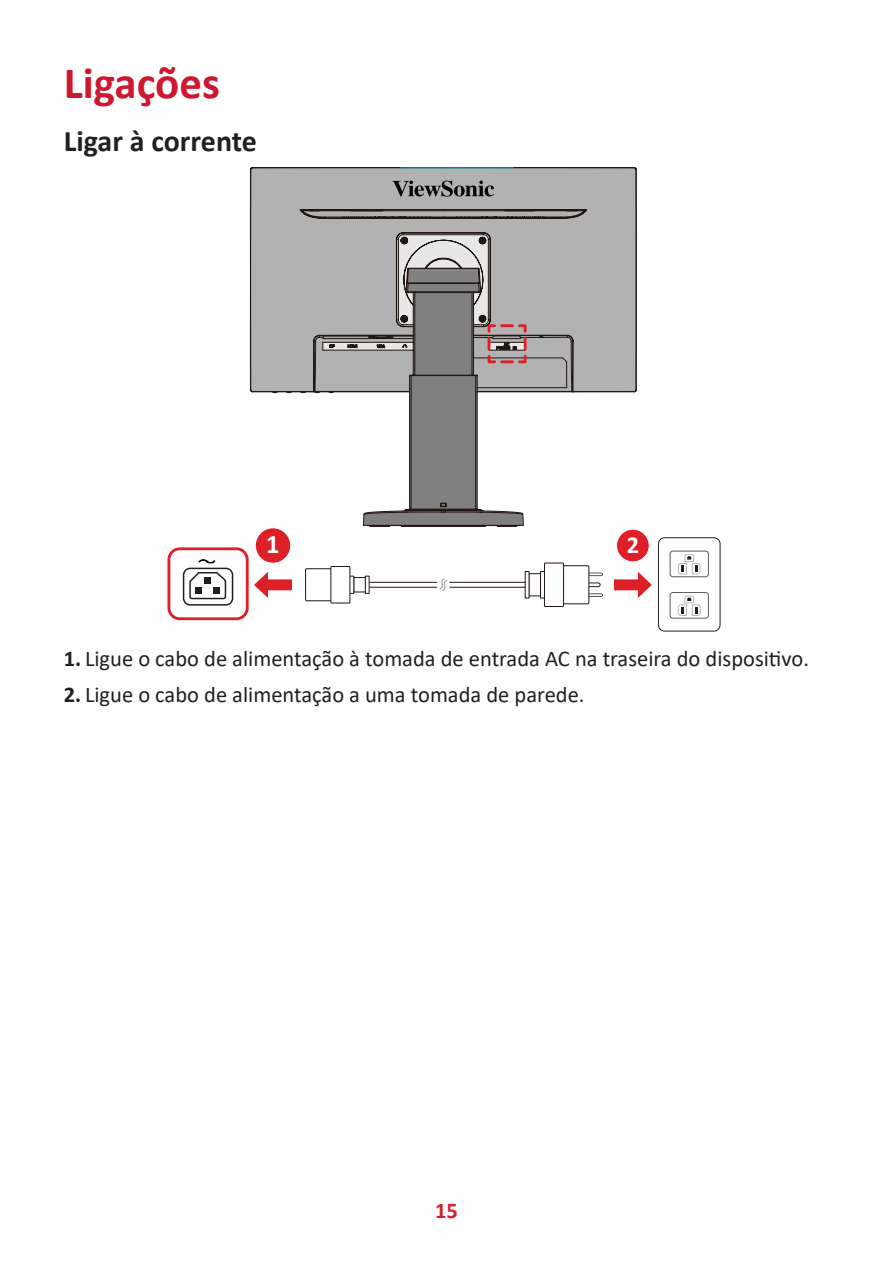
<style>
.page{position:relative;width:893px;height:1263px;background:#fff}
.page>*{position:absolute;margin:0;border:0;box-sizing:border-box;transform-origin:0 0}
.t1{font:700 45px "Calibri";color:#ce182f}
.t2{font:700 30px "Calibri";color:#231f20}
.t3{font:700 26.4px "Calibri";color:#fff}
.t4{font:700 24.45px "Calibri";color:#fff}
.t5{font:22.5px "Calibri";color:#231f20}
.t6{font:700 22.5px "Calibri";color:#d1232a}
.s1{font-weight:700}
</style>
<div class="page">
<svg style="left:613px;top:572px;width:39px;height:26px"></svg>
<div style="left:617px;top:529px;width:32px;height:33px;background:#dd1f28;border-radius:50%"></div>
<div style="left:616px;top:529px;width:34px;height:33px;border:1px solid #fff;border-radius:50%"></div>
<div style="left:658px;top:537px;width:63px;height:95px;border:1px solid #231f20;border-radius:6px"></div>
<div style="left:670px;top:551px;width:39px;height:26px;border:1px solid #5c5c5f;border-radius:3px"></div>
<svg style="left:677px;top:554px;width:24px;height:21px"></svg>
<div style="left:670px;top:592px;width:39px;height:27px;border:1px solid #5c5c5f;border-radius:3px"></div>
<svg style="left:677px;top:595px;width:24px;height:21px"></svg>
<div style="left:167px;top:547px;width:82px;height:73px;border:3px solid #dd1f28;border-radius:11px"></div>
<svg style="left:254px;top:571px;width:38px;height:27px"></svg>
<div style="left:255px;top:528px;width:36px;height:35px;background:#dd1f28;border-radius:50%"></div>
<div style="left:255px;top:527px;width:36px;height:37px;border:1px solid #fff;border-radius:50%"></div>
<div style="left:528px;top:573px;width:13px;height:23px;background:#fff;border:1px solid #211613"></div>
<svg style="left:589px;top:573px;width:14px;height:3px"></svg>
<svg style="left:589px;top:593px;width:14px;height:4px"></svg>
<div style="left:586px;top:582px;width:14px;height:5px;border:1px solid #231f20;border-radius:2px"></div>
<div style="left:549px;top:566px;width:40px;height:38px;background:#fff"></div>
<div style="left:548px;top:565px;width:41px;height:39px;border:1px solid #211613"></div>
<svg style="left:540px;top:562px;width:24px;height:45px"></svg>
<div style="left:353px;top:577px;width:13px;height:15px;background:#fff;border:1px solid #211613"></div>
<div style="left:305px;top:568px;width:41px;height:33px;border:1px solid #211613"></div>
<svg style="left:330px;top:566px;width:25px;height:38px"></svg>
<svg style="left:364px;top:571px;width:166px;height:28px"></svg>
<svg style="left:189px;top:572px;width:38px;height:28px"></svg>
<div style="left:195px;top:587px;width:7px;height:7px;background:#211e1e"></div>
<div style="left:213px;top:587px;width:7px;height:7px;background:#211e1e"></div>
<div style="left:204px;top:577px;width:7px;height:7px;background:#211e1e"></div>
<svg style="left:198px;top:559px;width:18px;height:5px"></svg>
<div style="left:183px;top:568px;width:50px;height:38px;border:1px solid #211e1e;border-radius:7px"></div>
<hr style="left:401px;top:526px;width:84px;height:1px;background:#4d4d4e">
<svg style="left:250px;top:167px;width:386px;height:225px;background:#abaaaa"></svg>
<svg style="left:392px;top:181px;width:102px;height:16px;background:#767575"></svg>
<hr style="left:400px;top:168px;width:114px;height:1px;background:#28abe1">
<svg style="left:315px;top:268px;width:213px;height:258px"></svg>
<h1 class="t1" style="left:64px;top:51px;width:158px">Ligações</h1>
<h2 class="t2" style="left:64px;top:120px;width:195px">Ligar à corrente</h2>
<p class="t3" style="left:266px;top:526px;width:15px">1</p>
<p class="t4" style="left:627px;top:527px;width:14px">2</p>
<p class="t5" style="left:64px;top:643px;width:747px"><span class="s1">1.</span> Ligue o cabo de alimentação à tomada de entrada AC na traseira do dispositivo.</p>
<p class="t5" style="left:64px;top:679px;width:522px"><span class="s1">2.</span> Ligue o cabo de alimentação a uma tomada de parede.</p>
<p class="t6" style="left:435px;top:1194px;width:24px">15</p>
</div>
